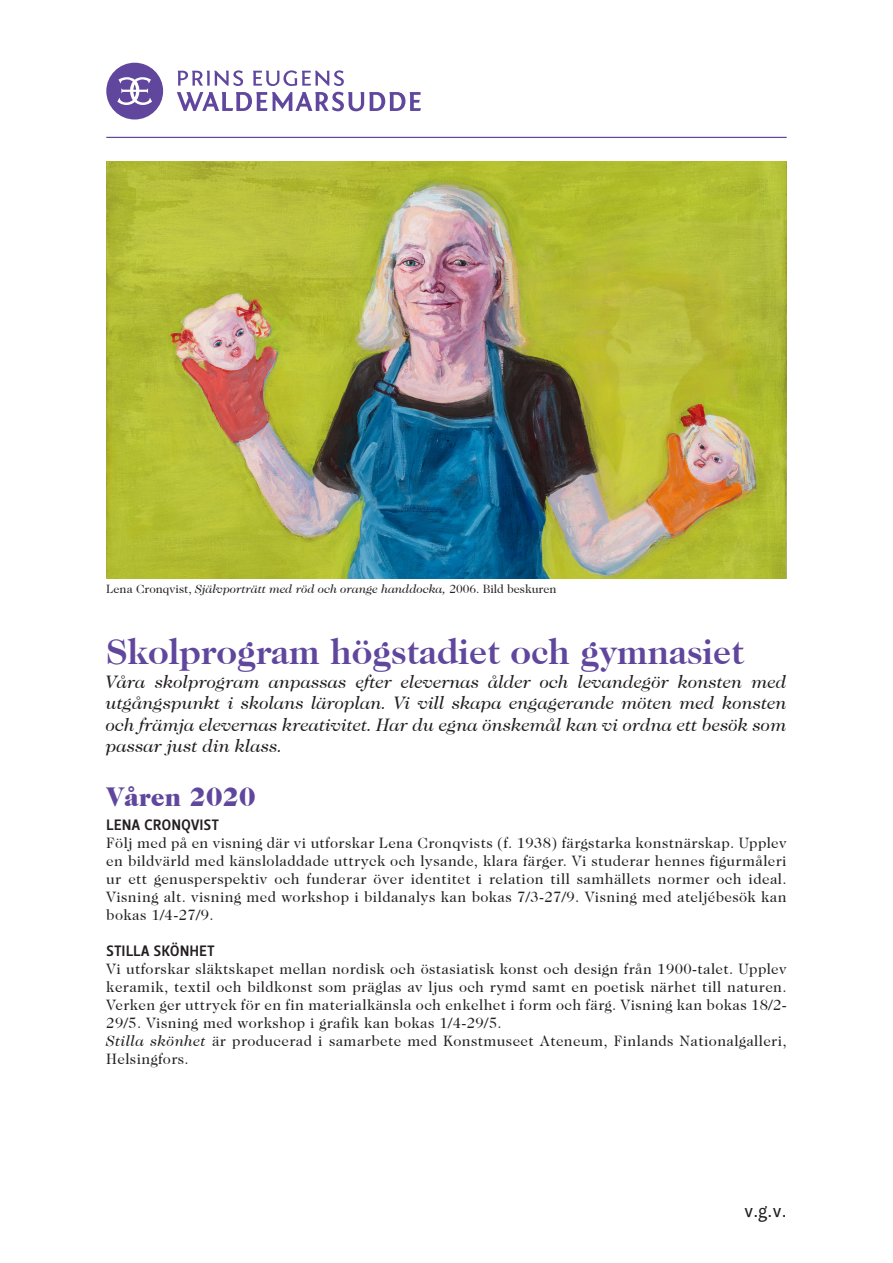
<style>
.page{position:relative;width:893px;height:1263px;background:#fff}
.page>*{position:absolute;margin:0;border:0;box-sizing:border-box;transform-origin:0 0}
.t1{font:700 36px "Caslon Two Twenty Four";color:#60479d}
.t2{font:900 27px "Caslon Two Twenty Four";color:#60479d}
.t3{font:italic 18px/21.6px "Caslon Two Twenty Four";color:#231f20;text-align:justify}
.t4{font:18px "Leitura Sans Grot 2";color:#231f20}
.t5{font:15px/18px "Caslon Two Twenty Four";letter-spacing:.025em;color:#231f20;text-align:justify}
.t6{font:15px "Leitura Sans Grot 3";letter-spacing:.04em;color:#231f20}
.t7{font:italic 12px "Caslon Two Twenty Four";color:#231f20}
.s1{font-style:normal}
.s2{font-style:italic}
</style>
<div class="page">
<hr style="left:106px;top:137px;width:681px;height:1px;background:#60479d">
<svg style="left:178px;top:70px;width:65px;height:16px"></svg>
<svg style="left:177px;top:92px;width:244px;height:19px"></svg>
<svg style="left:253px;top:70px;width:91px;height:16px"></svg>
<svg style="left:106px;top:63px;width:57px;height:56px"></svg>
<img style="left:106px;top:162px;width:681px;height:416px">
<p class="t7" style="left:106px;top:582px;width:452px"><span class="s1">Lena Cronqvist,</span> Självporträtt med röd och orange handdocka, <span class="s1">2006. Bild beskuren</span></p>
<p class="t1" style="left:106px;top:630px;width:639px">Skolprogram högstadiet och gymnasiet</p>
<p class="t3" style="left:106px;top:670px;width:682px">Våra skolprogram anpassas efter elevernas ålder och levandegör konsten med utgångspunkt i skolans läroplan. Vi vill skapa engagerande möten med konsten och främja elevernas kreativitet. Har du egna önskemål kan vi ordna ett besök som passar just din klass.</p>
<p class="t2" style="left:106px;top:781px;width:151px">Våren 2020</p>
<p class="t6" style="left:106px;top:816px;width:114px">LENA CRONQVIST</p>
<p class="t5" style="left:106px;top:834px;width:682px">Följ med på en visning där vi utforskar Lena Cronqvists (f. 1938) färgstarka konstnärskap. Upplev en bildvärld med känsloladdade uttryck och lysande, klara färger. Vi studerar hennes figurmåleri ur ett genusperspektiv och funderar över identitet i relation till samhällets normer och ideal.<br>Visning alt. visning med workshop i bildanalys kan bokas 7/3-27/9. Visning med ateljébesök kan bokas 1/4-27/9.</p>
<p class="t6" style="left:106px;top:942px;width:110px">STILLA SKÖNHET</p>
<p class="t5" style="left:106px;top:960px;width:682px">Vi utforskar släktskapet mellan nordisk och östasiatisk konst och design från 1900-talet. Upplev keramik, textil och bildkonst som präglas av ljus och rymd samt en poetisk närhet till naturen.<br>Verken ger uttryck för en fin materialkänsla och enkelhet i form och färg. Visning kan bokas 18/2- 29/5. Visning med workshop i grafik kan bokas 1/4-29/5.</p>
<p class="t5" style="left:106px;top:1032px;width:682px"><span class="s2">Stilla skönhet</span> är producerad i samarbete med Konstmuseet Ateneum, Finlands Nationalgalleri,<br>Helsingfors.</p>
<p class="t4" style="left:744px;top:1199px;width:44px">v.g.v.</p>
</div>
